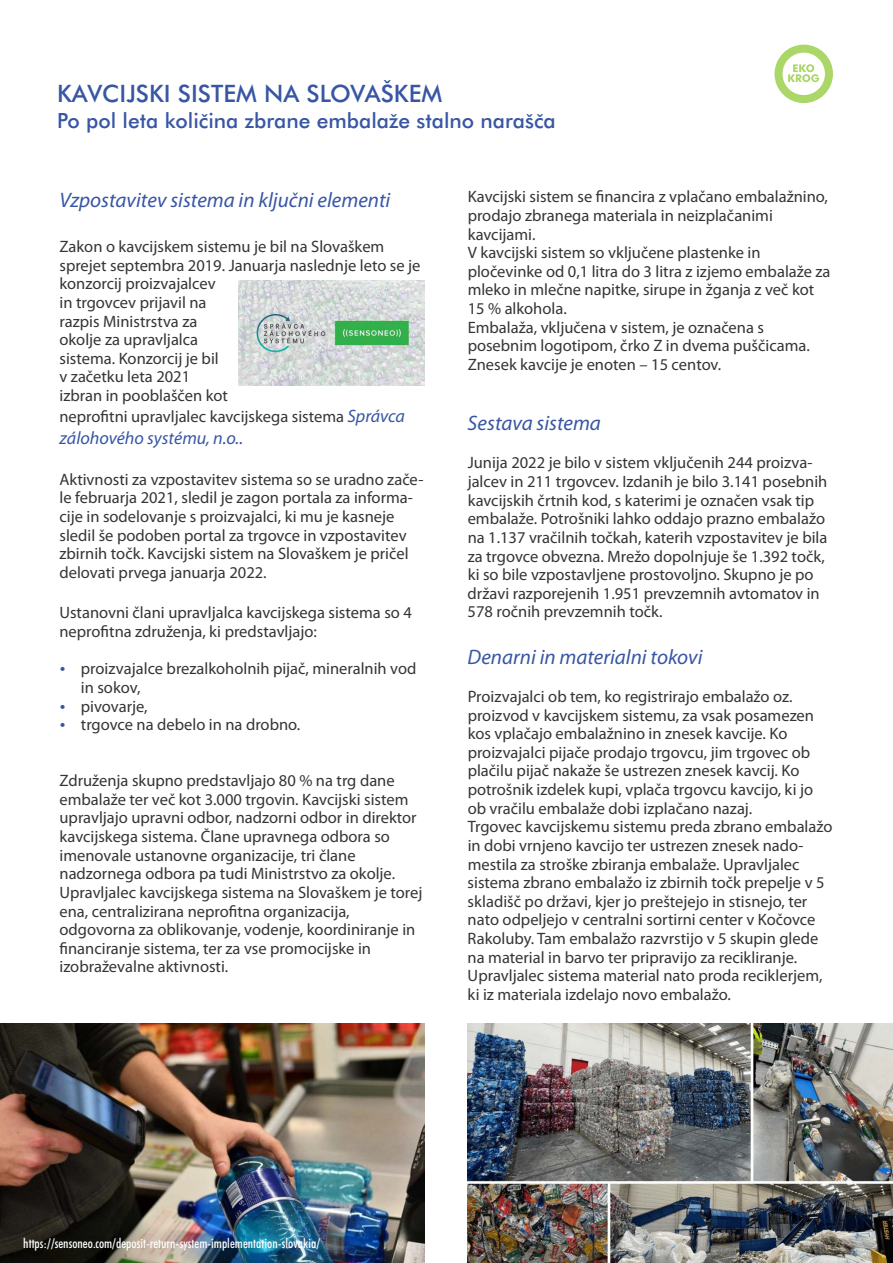
<style>
.page{position:relative;width:893px;height:1263px;background:#fff}
.page>*{position:absolute;margin:0;border:0;box-sizing:border-box;transform-origin:0 0}
.t1{font:500 24px "Futura BT";color:#3856a4}
.t2{font:italic 21px "Myriad Pro";color:#3856a4}
.t3{font:500 21px "Futura BT";color:#3856a4}
.t4{font:italic 18px "Myriad Pro";color:#3856a4}
.t5{font:16.5px/18.6px "Myriad Pro";color:#373435}
.t6{font:500 condensed 13.5px "Futura BT";color:#fefefe}
.s1{font-style:italic;font-size:18px;color:#3856a4}
</style>
<div class="page">
<svg style="left:774px;top:45px;width:59px;height:58px"></svg>
<img style="left:0;top:1024px;width:425px;height:239px">
<img style="left:238px;top:281px;width:187px;height:105px">
<img style="left:468px;top:1024px;width:425px;height:239px">
<h1 class="t1" style="left:57px;top:84px;width:387px">KAVCIJSKI SISTEM NA SLOVAŠKEM</h1>
<p class="t3" style="left:57px;top:112px;width:500px">Po pol leta količina zbrane embalaže stalno narašča</p>
<p class="t2" style="left:59px;top:191px;width:332px">Vzpostavitev sistema in ključni elementi</p>
<p class="t5" style="left:59px;top:239px;width:362px">Zakon o kavcijskem sistemu je bil na Slovaškem sprejet septembra 2019. Januarja naslednje leto se je konzorcij proizvajalcev<br>in trgovcev prijavil na<br>razpis Ministrstva za<br>okolje za upravljalca<br>sistema. Konzorcij je bil<br>v začetku leta 2021<br>izbran in pooblaščen kot</p>
<p class="t5" style="left:59px;top:409px;width:347px">neprofitni upravljalec kavcijskega sistema <span class="s1">Správca</span></p>
<p class="t4" style="left:59px;top:430px;width:185px">zálohového systému, n.o..</p>
<p class="t5" style="left:59px;top:471px;width:365px">Aktivnosti za vzpostavitev sistema so se uradno zače&shy;le februarja 2021, sledil je zagon portala za informa&shy;cije in sodelovanje s proizvajalci, ki mu je kasneje sledil še podoben portal za trgovce in vzpostavitev zbirnih točk. Kavcijski sistem na Slovaškem je pričel delovati prvega januarja 2022.</p>
<p class="t5" style="left:59px;top:605px;width:354px">Ustanovni člani upravljalca kavcijskega sistema so 4 neprofitna združenja, ki predstavljajo:</p>
<p class="t5" style="left:81px;top:661px;width:337px">proizvajalce brezalkoholnih pijač, mineralnih vod in sokov,</p>
<p class="t5" style="left:81px;top:717px;width:221px">trgovce na debelo in na drobno.</p>
<p class="t5" style="left:81px;top:698px;width:68px">pivovarje,</p>
<p class="t5" style="left:60px;top:773px;width:364px">Združenja skupno predstavljajo 80 % na trg dane embalaže ter več kot 3.000 trgovin. Kavcijski sistem upravljajo upravni odbor, nadzorni odbor in direktor kavcijskega sistema. Člane upravnega odbora so imenovale ustanovne organizacije, tri člane nadzornega odbora pa tudi Ministrstvo za okolje.<br>Upravljalec kavcijskega sistema na Slovaškem je torej ena, centralizirana neprofitna organizacija, odgovorna za oblikovanje, vodenje, koordiniranje in financiranje sistema, ter za vse promocijske in izobraževalne aktivnosti.</p>
<p class="t5" style="left:468px;top:189px;width:364px">Kavcijski sistem se financira z vplačano embalažnino, prodajo zbranega materiala in neizplačanimi kavcijami.<br>V kavcijski sistem so vključene plastenke in pločevinke od 0,1 litra do 3 litra z izjemo embalaže za mleko in mlečne napitke, sirupe in žganja z več kot 15 % alkohola.<br>Embalaža, vključena v sistem, je označena s posebnim logotipom, črko Z in dvema puščicama.<br>Znesek kavcije je enoten – 15 centov.</p>
<p class="t2" style="left:468px;top:414px;width:135px">Sestava sistema</p>
<p class="t5" style="left:468px;top:455px;width:361px">Junija 2022 je bilo v sistem vključenih 244 proizva&shy;jalcev in 211 trgovcev. Izdanih je bilo 3.141 posebnih kavcijskih črtnih kod, s katerimi je označen vsak tip embalaže. Potrošniki lahko oddajo prazno embalažo na 1.137 vračilnih točkah, katerih vzpostavitev je bila za trgovce obvezna. Mrežo dopolnjuje še 1.392 točk, ki so bile vzpostavljene prostovoljno. Skupno je po državi razporejenih 1.951 prevzemnih avtomatov in 578 ročnih prevzemnih točk.</p>
<p class="t2" style="left:468px;top:648px;width:236px">Denarni in materialni tokovi</p>
<p class="t5" style="left:468px;top:688px;width:366px">Proizvajalci ob tem, ko registrirajo embalažo oz. proizvod v kavcijskem sistemu, za vsak posamezen kos vplačajo embalažnino in znesek kavcije. Ko proizvajalci pijače prodajo trgovcu, jim trgovec ob plačilu pijač nakaže še ustrezen znesek kavcij. Ko potrošnik izdelek kupi, vplača trgovcu kavcijo, ki jo ob vračilu embalaže dobi izplačano nazaj.<br>Trgovec kavcijskemu sistemu preda zbrano embalažo in dobi vrnjeno kavcijo ter ustrezen znesek nado&shy;mestila za stroške zbiranja embalaže. Upravljalec sistema zbrano embalažo iz zbirnih točk prepelje v 5 skladišč po državi, kjer jo preštejejo in stisnejo, ter nato odpeljejo v centralni sortirni center v Kočovce Rakoluby. Tam embalažo razvrstijo v 5 skupin glede na material in barvo ter pripravijo za recikliranje.<br>Upravljalec sistema material nato proda reciklerjem, ki iz materiala izdelajo novo embalažo.</p>
<p class="t6" style="left:23px;top:1238px;width:298px">https://sensoneo.com/deposit-return-system-implementation-slovakia/</p>
</div>
